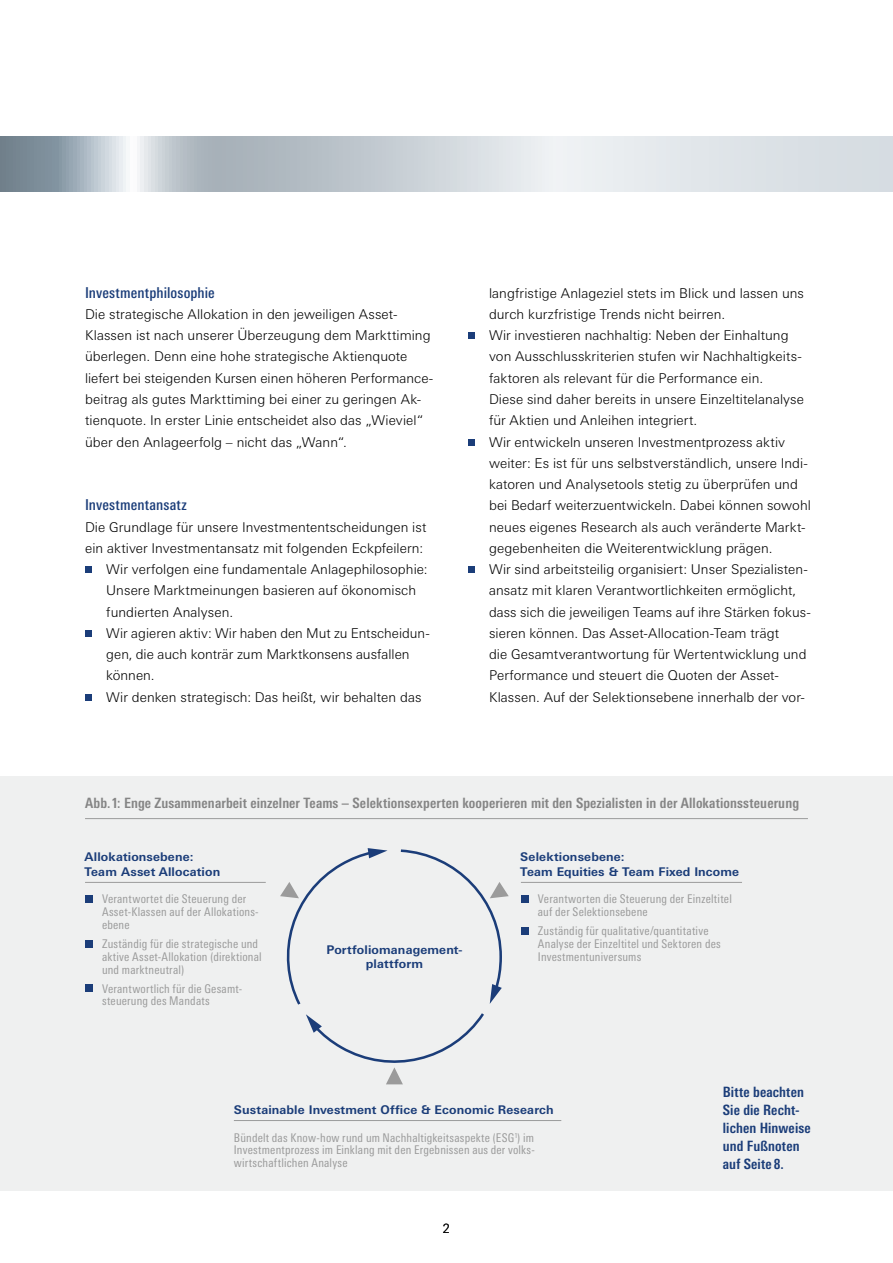
<style>
.page{position:relative;width:893px;height:1263px;background:#fff}
.page>*{position:absolute;margin:0;border:0;box-sizing:border-box;transform-origin:0 0}
.t1{font:500 condensed 15px "Linotype Univers";letter-spacing:.005em;color:#1b3d79}
.t2{font:700 condensed 14.25px "Linotype Univers";letter-spacing:.01em;color:#858585}
.t3{font:700 condensed 14.25px/18px "Linotype Univers";letter-spacing:.01em;color:#1b3d79}
.t4{font:300 13.5px/21.3px "Linotype Univers Basic";letter-spacing:.005em;color:#000}
.t5{font:300 12.75px "Linotype Univers Basic";color:#000}
.t6{font:condensed 12px/12.8px "Linotype Univers";letter-spacing:.015em;color:#9b9b9b}
.t7{font:700 12px/14.9px "Linotype Univers Basic";letter-spacing:.01em;color:#1b3d79}
</style>
<div class="page">
<div style="left:468px;top:332px;width:7px;height:7px;background:#1b3d79"></div>
<div style="left:468px;top:439px;width:7px;height:6px;background:#1b3d79"></div>
<div style="left:468px;top:566px;width:7px;height:7px;background:#1b3d79"></div>
<div style="left:85px;top:566px;width:7px;height:7px;background:#1b3d79"></div>
<div style="left:85px;top:630px;width:7px;height:7px;background:#1b3d79"></div>
<div style="left:85px;top:694px;width:7px;height:7px;background:#1b3d79"></div>
<div style="left:0;top:776px;width:893px;height:415px;background:#eff0f0"></div>
<svg style="left:280px;top:848px;width:229px;height:236px"></svg>
<hr style="left:85px;top:818px;width:723px;height:1px;background:#9b9b9b">
<div style="left:85px;top:895px;width:8px;height:8px;background:#1b3d79"></div>
<div style="left:85px;top:940px;width:8px;height:7px;background:#1b3d79"></div>
<div style="left:85px;top:984px;width:8px;height:8px;background:#1b3d79"></div>
<hr style="left:85px;top:882px;width:181px;height:1px;background:#9b9b9b">
<div style="left:521px;top:895px;width:8px;height:8px;background:#1b3d79"></div>
<div style="left:521px;top:927px;width:8px;height:8px;background:#1b3d79"></div>
<hr style="left:521px;top:882px;width:221px;height:1px;background:#9b9b9b">
<hr style="left:234px;top:1120px;width:327px;height:1px;background:#9b9b9b">
<svg style="left:0;top:136px;width:893px;height:55px;background:#cad1d7"></svg>
<p class="t1" style="left:85px;top:284px;width:131px">Investmentphilosophie</p>
<p class="t4" style="left:85px;top:303px;width:349px">Die strategische Allokation in den jeweiligen Asset-Klassen ist nach unserer Überzeugung dem Markttiming überlegen. Denn eine hohe strategische Aktienquote liefert bei steigenden Kursen einen höheren Performance&shy;beitrag als gutes Markttiming bei einer zu geringen Ak&shy;tienquote. In erster Linie entscheidet also das „Wieviel“ über den Anlageerfolg – nicht das „Wann“.</p>
<p class="t1" style="left:85px;top:496px;width:103px">Investmentansatz</p>
<p class="t4" style="left:85px;top:516px;width:343px">Die Grundlage für unsere Investmententscheidungen ist</p>
<p class="t4" style="left:85px;top:537px;width:340px">ein aktiver Investmentansatz mit folgenden Eckpfeilern:</p>
<p class="t4" style="left:106px;top:558px;width:323px">Wir verfolgen eine fundamentale Anlagephilosophie:</p>
<p class="t4" style="left:106px;top:580px;width:311px">Unsere Marktmeinungen basieren auf ökonomisch</p>
<p class="t4" style="left:106px;top:601px;width:128px">fundierten Analysen.</p>
<p class="t4" style="left:106px;top:622px;width:324px">Wir agieren aktiv: Wir haben den Mut zu Entscheidun-</p>
<p class="t4" style="left:106px;top:643px;width:305px">gen, die auch konträr zum Marktkonsens ausfallen</p>
<p class="t4" style="left:106px;top:665px;width:50px">können.</p>
<p class="t4" style="left:106px;top:686px;width:317px">Wir denken strategisch: Das heißt, wir behalten das</p>
<p class="t4" style="left:489px;top:282px;width:323px">langfristige Anlageziel stets im Blick und lassen uns durch kurzfristige Trends nicht beirren.<br>Wir investieren nachhaltig: Neben der Einhaltung von Ausschlusskriterien stufen wir Nachhaltigkeits&shy;faktoren als relevant für die Performance ein.<br>Diese sind daher bereits in unsere Einzeltitelanalyse für Aktien und Anleihen integriert.<br>Wir entwickeln unseren Investmentprozess aktiv weiter: Es ist für uns selbstverständlich, unsere Indi&shy;katoren und Analysetools stetig zu überprüfen und bei Bedarf weiterzuentwickeln. Dabei können sowohl neues eigenes Research als auch veränderte Markt&shy;gegebenheiten die Weiterentwicklung prägen.<br>Wir sind arbeitsteilig organisiert: Unser Spezialisten&shy;ansatz mit klaren Verantwortlichkeiten ermöglicht, dass sich die jeweiligen Teams auf ihre Stärken fokus&shy;sieren können. Das Asset-Allocation-Team trägt<br>die Gesamtverantwortung für Wertentwicklung und Performance und steuert die Quoten der Asset-Klassen. Auf der Selektionsebene innerhalb der vor-</p>
<p class="t2" style="left:85px;top:794px;width:716px">Abb. 1: Enge Zusammenarbeit einzelner Teams – Selektionsexperten kooperieren mit den Spezialisten in der Allokationssteuerung</p>
<p class="t7" style="left:84px;top:849px;width:137px">Allokationsebene:<br>Team Asset Allocation</p>
<p class="t6" style="left:102px;top:893px;width:158px">Verantwortet die Steuerung der<br>Asset-Klassen auf der Allokations&shy;ebene</p>
<p class="t6" style="left:102px;top:937px;width:161px">Zuständig für die strategische und aktive Asset-Allokation (direktional und marktneutral)</p>
<p class="t6" style="left:102px;top:982px;width:142px">Verantwortlich für die Gesamt&shy;steuerung des Mandats</p>
<p class="t7" style="left:326px;top:942px;width:138px;text-align:center">Portfoliomanagement&shy;plattform</p>
<p class="t7" style="left:520px;top:849px;width:220px">Selektionsebene:<br>Team Equities &amp; Team Fixed Income</p>
<p class="t6" style="left:538px;top:893px;width:196px">Verantworten die Steuerung der Einzeltitel auf der Selektionsebene</p>
<p class="t6" style="left:538px;top:924px;width:184px">Zuständig für qualitative/quantitative<br>Analyse der Einzeltitel und Sektoren des<br>Investmentuniversums</p>
<p class="t7" style="left:234px;top:1102px;width:321px">Sustainable Investment Office &amp; Economic Research</p>
<p class="t6" style="left:234px;top:1131px;width:302px;text-align:justify">Bündelt das Know-how rund um Nachhaltigkeitsaspekte (ESG<sup>1</sup>) im Investmentprozess im Einklang mit den Ergebnissen aus der volks&shy;wirtschaftlichen Analyse</p>
<p class="t5" style="left:443px;top:1221px;width:9px">2</p>
<p class="t3" style="left:723px;top:1083px;width:89px">Bitte beachten<br>Sie die Recht&shy;lichen Hinweise und Fußnoten auf Seite 8.</p>
</div>
